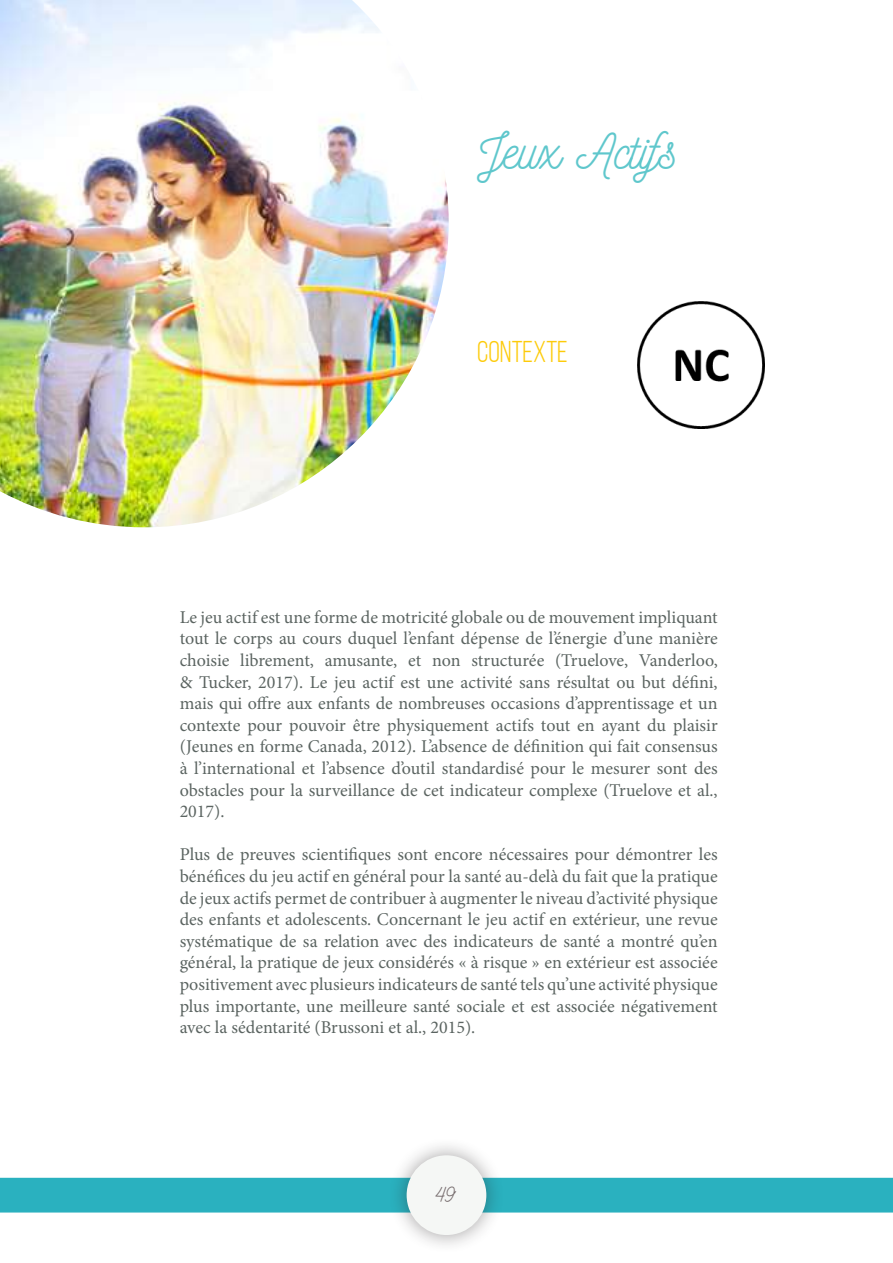
<style>
.page{position:relative;width:893px;height:1263px;background:#fff}
.page>*{position:absolute;margin:0;border:0;box-sizing:border-box;transform-origin:0 0}
.t1{font:49.5px "Nickainley";color:#5fc7cc}
.t2{font:30px "Bebas Neue";color:#fdcb0a}
.t3{font:21px "Nickainley";color:#746a6b}
.t4{font:18px/21.6px "Minion Pro";color:#5b6461;text-align:justify}
</style>
<div class="page">
<img style="left:0;top:0;width:449px;height:527px">
<img style="left:637px;top:302px;width:127px;height:126px">
<div style="left:0;top:1178px;width:893px;height:34px;background:#2ab1bf"></div>
<div style="left:389px;top:1137px;width:116px;height:116px;background:#231f20;opacity:.42"></div>
<div style="left:407px;top:1155px;width:79px;height:80px;background:#f5f7f5;border-radius:50%"></div>
<h1 class="t1" style="left:477px;top:119px;width:209px">Jeux Actifs</h1>
<h2 class="t2" style="left:477px;top:335px;width:92px">CONTEXTE</h2>
<p class="t4" style="left:180px;top:606px;width:540px">Le jeu actif est une forme de motricité globale ou de mouvement impliquant tout le corps au cours duquel l’enfant dépense de l’énergie d’une manière choisie librement, amusante, et non structurée (Truelove, Vanderloo, &amp; Tucker, 2017). Le jeu actif est une activité sans résultat ou but défini, mais qui offre aux enfants de nombreuses occasions d’apprentissage et un contexte pour pouvoir être physiquement actifs tout en ayant du plaisir (Jeunes en forme Canada, 2012). L’absence de définition qui fait consensus à l’international et l’absence d’outil standardisé pour le mesurer sont des obstacles pour la surveillance de cet indicateur complexe (Truelove et al., 2017).</p>
<p class="t4" style="left:180px;top:844px;width:540px">Plus de preuves scientifiques sont encore nécessaires pour démontrer les bénéfices du jeu actif en général pour la santé au-delà du fait que la pratique de jeux actifs permet de contribuer à augmenter le niveau d’activité physique des enfants et adolescents. Concernant le jeu actif en extérieur, une revue systématique de sa relation avec des indicateurs de santé a montré qu’en général, la pratique de jeux considérés « à risque » en extérieur est associée positivement avec plusieurs indicateurs de santé tels qu’une activité physique plus importante, une meilleure santé sociale et est associée négativement avec la sédentarité (Brussoni et al., 2015).</p>
<p class="t3" style="left:436px;top:1181px;width:22px">49</p>
</div>
